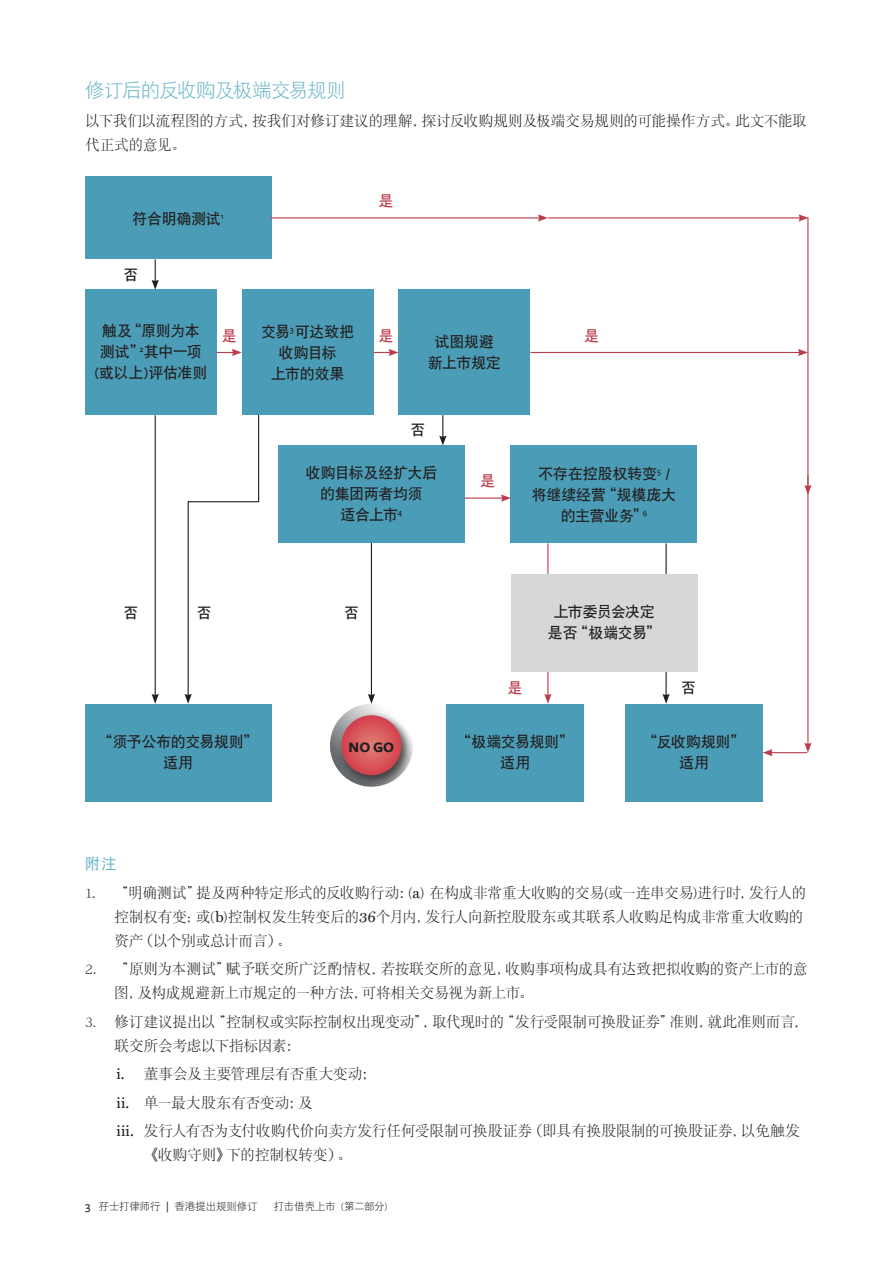
<style>
.page{position:relative;width:893px;height:1263px;background:#fff}
.page>*{position:absolute;margin:0;border:0;box-sizing:border-box;transform-origin:0 0}
.SC_-_Subhead_L1{font:19.5px "DFP Hei W3";letter-spacing:-.035em;color:#67b5c7}
.SC_-_Body_Copy{font:15px/24px "DFP Song W3";letter-spacing:-.035em;color:#231f20}
.Body_copy{font:15px/21px "DFP Hei W7";letter-spacing:-.02em;color:#231f20;text-align:center}
.Body_copy-2{font:15px "DFP Hei W7";letter-spacing:-.05em;color:#231f20}
.Body_copy-3{font:15px "DF Hei HK W7";color:#ba3e4b}
.Body_copy-4{font:15px "DF Hei HK W7";color:#231f20}
.Body_copy-5{font:700 15px "Freight Sans";color:#231f20}
.SC_-_Subhead_L2{font:15px "DFP Hei W5";color:#67b5c7}
.t1{font:10.5px "DFP Hei W3";letter-spacing:-.02em;color:#231f20}
.t2{font:10.5px "DFP Hei W3";letter-spacing:-.04em;color:#231f20}
.s1{font-family:"Miller Text"}
.s2{font-family:"Freight Sans";font-weight:500;font-size:12px}
.s3{font-family:"DF Hei HK W3"}
</style>
<div class="page">
<svg style="left:185px;top:415px;width:75px;height:289px"></svg>
<hr style="left:371px;top:487px;width:1px;height:209px;background:#231f20">
<svg style="left:368px;top:694px;width:7px;height:10px"></svg>
<hr style="left:547px;top:543px;width:1px;height:153px;background:#ba3e4b">
<svg style="left:544px;top:694px;width:8px;height:10px"></svg>
<hr style="left:665px;top:543px;width:2px;height:153px;background:#231f20">
<svg style="left:662px;top:694px;width:8px;height:10px"></svg>
<div style="left:85px;top:704px;width:186px;height:97px;background:#4b9db7"></div>
<div style="left:85px;top:176px;width:186px;height:83px;background:#4b9db7"></div>
<div style="left:85px;top:290px;width:132px;height:125px;background:#4b9db7"></div>
<div style="left:242px;top:290px;width:132px;height:125px;background:#4b9db7"></div>
<div style="left:278px;top:446px;width:186px;height:97px;background:#4b9db7"></div>
<div style="left:511px;top:446px;width:186px;height:97px;background:#4b9db7"></div>
<div style="left:511px;top:574px;width:186px;height:97px;background:#d6d7d9"></div>
<div style="left:446px;top:704px;width:138px;height:97px;background:#4b9db7"></div>
<div style="left:625px;top:704px;width:138px;height:97px;background:#4b9db7"></div>
<div style="left:399px;top:290px;width:131px;height:125px;background:#4b9db7"></div>
<hr style="left:770px;top:752px;width:37px;height:1px;background:#ba3e4b">
<svg style="left:763px;top:749px;width:10px;height:7px"></svg>
<svg style="left:152px;top:259px;width:7px;height:31px"></svg>
<hr style="left:155px;top:415px;width:1px;height:281px;background:#231f20">
<svg style="left:152px;top:694px;width:7px;height:10px"></svg>
<svg style="left:217px;top:349px;width:25px;height:7px"></svg>
<svg style="left:374px;top:349px;width:25px;height:7px"></svg>
<hr style="left:530px;top:352px;width:270px;height:1px;background:#ba3e4b">
<svg style="left:798px;top:349px;width:9px;height:7px"></svg>
<hr style="left:270px;top:217px;width:270px;height:1px;background:#ba3e4b">
<svg style="left:538px;top:214px;width:10px;height:8px"></svg>
<hr style="left:548px;top:217px;width:253px;height:1px;background:#ba3e4b">
<svg style="left:798px;top:214px;width:9px;height:8px"></svg>
<hr style="left:464px;top:497px;width:39px;height:2px;background:#ba3e4b">
<svg style="left:501px;top:494px;width:10px;height:8px"></svg>
<svg style="left:439px;top:415px;width:7px;height:31px"></svg>
<hr style="left:807px;top:217px;width:1px;height:270px;background:#ba3e4b">
<svg style="left:804px;top:485px;width:8px;height:10px"></svg>
<hr style="left:807px;top:475px;width:1px;height:270px;background:#ba3e4b">
<svg style="left:804px;top:743px;width:8px;height:10px"></svg>
<svg style="left:330px;top:704px;width:83px;height:83px"></svg>
<div style="left:337px;top:711px;width:77px;height:76px;background:#231f20;opacity:.75"></div>
<svg style="left:341px;top:715px;width:60px;height:60px;background:#d7565b"></svg>
<p class="SC_-_Subhead_L1" style="left:85px;top:80px;width:262px">修订后的反收购及极端交易规则</p>
<p class="SC_-_Body_Copy" style="left:85px;top:109px;width:724px">以下我们以流程图的方式，按我们对修订建议的理解，探讨反收购规则及极端交易规则的可能操作方式。此文不能取代正式的意见。</p>
<p class="Body_copy" style="left:132px;top:208px;width:93px">符合明确测试<sup>1</sup></p>
<p class="Body_copy-4" style="left:124px;top:266px;width:16px">否</p>
<p class="Body_copy-3" style="left:379px;top:193px;width:16px">是</p>
<p class="Body_copy" style="left:94px;top:320px;width:115px">触及“原则为本测试”<sup>2</sup>其中一项<br>(或以上)评估准则</p>
<p class="Body_copy" style="left:261px;top:321px;width:95px">交易<sup>3</sup> 可达致把收购目标</p>
<p class="Body_copy-3" style="left:222px;top:327px;width:16px">是</p>
<p class="Body_copy-3" style="left:379px;top:327px;width:16px">是</p>
<p class="Body_copy" style="left:271px;top:363px;width:75px">上市的效果</p>
<p class="Body_copy" style="left:435px;top:330px;width:61px">试图规避</p>
<p class="Body_copy" style="left:428px;top:351px;width:75px">新上市规定</p>
<p class="Body_copy-4" style="left:411px;top:422px;width:16px">否</p>
<p class="Body_copy-3" style="left:584px;top:327px;width:16px">是</p>
<p class="Body_copy" style="left:306px;top:462px;width:133px">收购目标及经扩大后的集团两者均须<br>适合上市<sup>4</sup></p>
<p class="Body_copy" style="left:538px;top:463px;width:133px">不存在控股权转变<sup>5</sup> /</p>
<p class="Body_copy-3" style="left:480px;top:472px;width:16px">是</p>
<p class="Body_copy" style="left:532px;top:484px;width:146px">将继续经营“规模庞大的主营业务”<sup>6</sup></p>
<p class="Body_copy-4" style="left:124px;top:604px;width:16px">否</p>
<p class="Body_copy-4" style="left:197px;top:604px;width:16px">否</p>
<p class="Body_copy-4" style="left:344px;top:604px;width:16px">否</p>
<p class="Body_copy" style="left:98px;top:731px;width:162px">“须予公布的交易规则”</p>
<p class="Body_copy" style="left:163px;top:752px;width:31px">适用</p>
<p class="Body_copy-5" style="left:349px;top:739px;width:47px">NO GO</p>
<p class="Body_copy-2" style="left:554px;top:603px;width:103px">上市委员会决定</p>
<p class="Body_copy" style="left:548px;top:622px;width:114px">是否“极端交易”</p>
<p class="Body_copy-3" style="left:508px;top:679px;width:16px">是</p>
<p class="Body_copy-4" style="left:681px;top:679px;width:16px">否</p>
<p class="Body_copy" style="left:457px;top:731px;width:119px">“极端交易规则”适用</p>
<p class="Body_copy" style="left:643px;top:731px;width:104px">“反收购规则”</p>
<p class="Body_copy" style="left:679px;top:752px;width:31px">适用</p>
<p class="SC_-_Subhead_L2" style="left:85px;top:855px;width:33px">附注</p>
<p class="SC_-_Body_Copy" style="left:114px;top:880px;width:694px;text-indent:-29px">1. “明确测试”提及两种特定形式的反收购行动：(<span class="s1">a</span>) 在构成非常重大收购的交易(或一连串交易)进行时，发行人的控制权有变; 或(<span class="s1">b</span>)控制权发生转变后的<span class="s1">36</span>个月内，发行人向新控股股东或其联系人收购足构成非常重大收购的资产（以个别或总计而言）。</p>
<p class="SC_-_Body_Copy" style="left:114px;top:956px;width:695px;text-indent:-29px">2. “原则为本测试”赋予联交所广泛酌情权，若按联交所的意见，收购事项构成具有达致把拟收购的资产上市的意图，及构成规避新上市规定的一种方法，可将相关交易视为新上市。</p>
<p class="SC_-_Body_Copy" style="left:114px;top:1009px;width:695px;text-indent:-29px">3. 修订建议提出以“控制权或实际控制权出现变动”，取代现时的“发行受限制可换股证券”准则，就此准则而言，联交所会考虑以下指标因素：</p>
<p class="SC_-_Body_Copy" style="left:117px;top:1061px;width:261px"><span class="s1">i.</span> 董事会及主要管理层有否重大变动；</p>
<p class="SC_-_Body_Copy" style="left:117px;top:1090px;width:198px"><span class="s1">ii.</span> 单一最大股东有否变动；及</p>
<p class="SC_-_Body_Copy" style="left:144px;top:1118px;width:658px;text-indent:-27px"><span class="s1">iii.</span> 发行人有否为支付收购代价向卖方发行任何受限制可换股证券（即具有换股限制的可换股证券，以免触发《收购守则》下的控制权转变）。</p>
<p class="t1" style="left:85px;top:1200px;width:174px"><span class="s2">3</span> <span class="s3">孖</span>士打律师行 <span class="s2">|</span> 香港提出规则修订</p>
<p class="t2" style="left:274px;top:1200px;width:115px">打击借壳上市 (第二部分)</p>
</div>
